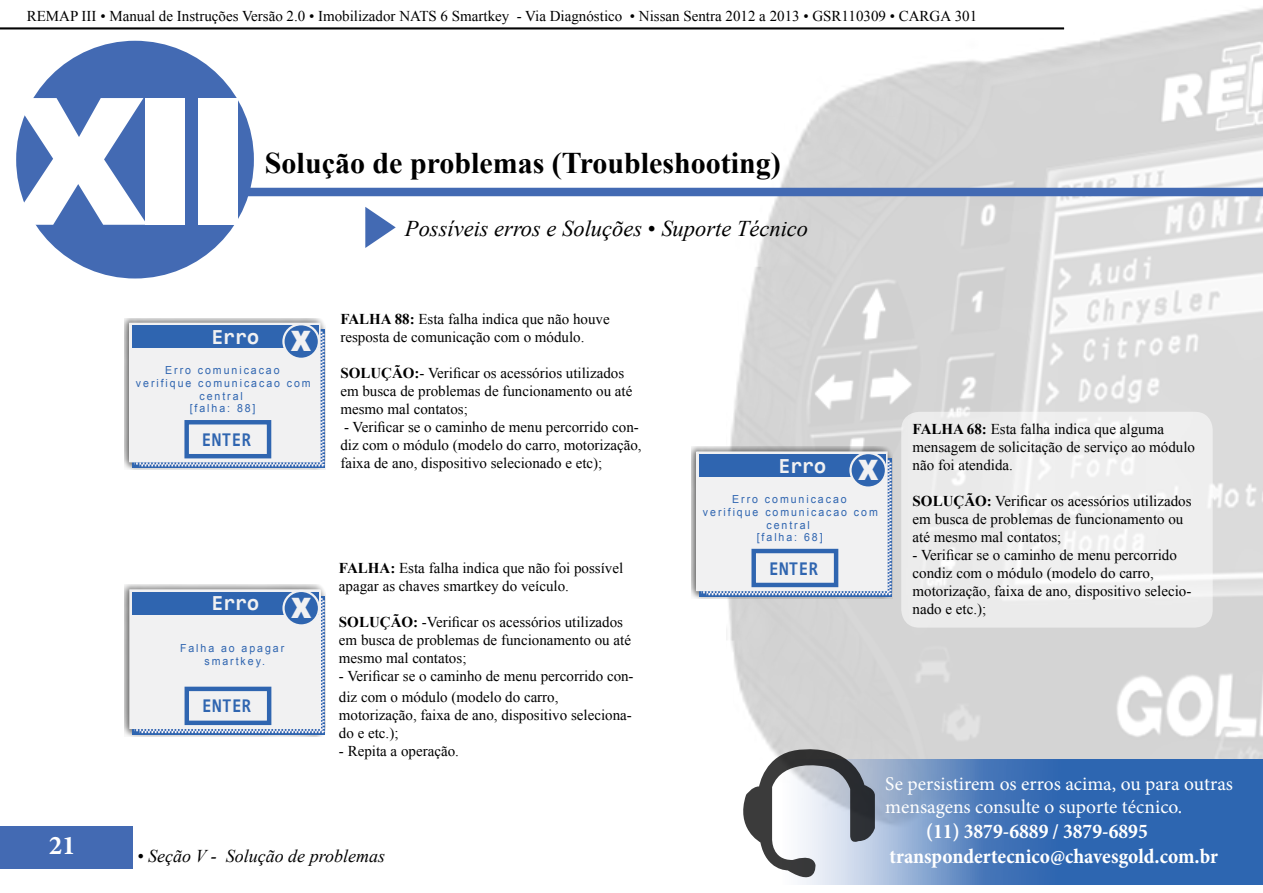
<style>
.page{position:relative;width:1263px;height:893px;background:#fff}
.page>*{position:absolute;margin:0;border:0;box-sizing:border-box;transform-origin:0 0}
.t1{font:900 177px "Arial";color:#fff}
.t2{font:700 30px "Times New Roman";color:#000}
.t3{font:700 27px "Minion Pro";color:#fff}
.t4{font:italic 22.5px "Times New Roman";color:#000}
.t5{font:700 21.75px "Consolas";color:#f1f1f2}
.t6{font:700 condensed 21px/25.2px "Minion Pro";color:#fff}
.t7{font:700 19.65px "Consolas";letter-spacing:.03em;color:#2f65b0;scale:.88 1}
.t8{font:19.5px/23.4px "Minion Pro";color:#fff}
.t9{font:italic 18px "Times New Roman";color:#000}
.t10{font:15px/18px "Times New Roman";color:#000}
.t11{font:11.1px/12.8px "Arial";letter-spacing:.185em;color:#2f65b0;text-align:center;scale:.95 1}
.s1{font-style:normal}
.s2{font-weight:700}
.s3{font-family:"Arial";font-weight:900;font-size:39.15px}
</style>
<div class="page">
<hr style="left:0;top:28px;width:1064px;height:1px;background:#000">
<hr style="left:0;top:29px;width:1064px;height:1px;background:#000">
<img style="left:727px;top:7px;width:536px;height:752px">
<div style="left:0;top:826px;width:133px;height:42px;background:#436ab3"></div>
<div style="left:12px;top:36px;width:246px;height:247px;background:#436ab3;border-radius:50%"></div>
<div style="left:8px;top:32px;width:254px;height:255px;border:9px solid #fff;border-radius:50%"></div>
<div style="left:203px;top:188px;width:1060px;height:8px;background:#436ab3"></div>
<svg style="left:365px;top:207px;width:31px;height:41px"></svg>
<svg style="left:800px;top:759px;width:463px;height:126px;background:#4878b9"></svg>
<svg style="left:735px;top:741px;width:140px;height:138px"></svg>
<img style="left:125px;top:318px;width:201px;height:152px">
<svg style="left:133px;top:329px;width:192px;height:139px"></svg>
<svg style="left:131px;top:325px;width:187px;height:135px"></svg>
<div style="left:129px;top:323px;width:191px;height:139px;border:1px solid #f1f1f2"></div>
<svg style="left:134px;top:332px;width:190px;height:134px"></svg>
<div style="left:133px;top:326px;width:186px;height:22px;background:#2f65b0"></div>
<div style="left:283px;top:324px;width:36px;height:35px;background:#2f65b0;border-radius:50%"></div>
<div style="left:282px;top:323px;width:38px;height:37px;border:2px solid #f1f1f2;border-radius:50%"></div>
<div style="left:187px;top:422px;width:82px;height:34px;background:#f1f1f2"></div>
<div style="left:184px;top:420px;width:87px;height:38px;border:4px solid #2f65b0"></div>
<div style="left:901px;top:412px;width:312px;height:216px;background:#eee;border-radius:18px"></div>
<img style="left:692px;top:447px;width:201px;height:152px">
<svg style="left:698px;top:454px;width:187px;height:135px"></svg>
<div style="left:696px;top:452px;width:191px;height:139px;border:1px solid #f1f1f2"></div>
<svg style="left:701px;top:460px;width:190px;height:135px"></svg>
<div style="left:700px;top:455px;width:186px;height:22px;background:#2f65b0"></div>
<div style="left:850px;top:453px;width:36px;height:35px;background:#2f65b0;border-radius:50%"></div>
<div style="left:849px;top:452px;width:38px;height:37px;border:2px solid #f1f1f2;border-radius:50%"></div>
<div style="left:754px;top:551px;width:82px;height:34px;background:#f1f1f2"></div>
<div style="left:751px;top:549px;width:87px;height:38px;border:4px solid #2f65b0"></div>
<img style="left:125px;top:585px;width:201px;height:152px">
<div style="left:130px;top:589px;width:190px;height:140px;border:1px solid #f1f1f2"></div>
<svg style="left:134px;top:598px;width:191px;height:135px"></svg>
<div style="left:133px;top:592px;width:186px;height:23px;background:#2f65b0"></div>
<div style="left:284px;top:591px;width:35px;height:34px;background:#2f65b0;border-radius:50%"></div>
<div style="left:282px;top:590px;width:38px;height:36px;border:2px solid #f1f1f2;border-radius:50%"></div>
<div style="left:187px;top:689px;width:82px;height:34px;background:#f1f1f2"></div>
<div style="left:185px;top:687px;width:86px;height:38px;border:4px solid #2f65b0"></div>
<p class="t10" style="left:27px;top:7px;width:952px">REMAP III • Manual de Instruções Versão 2.0 • Imobilizador NATS 6 Smartkey - Via Diagnóstico • Nissan Sentra 2012 a 2013 • GSR110309 • CARGA 301</p>
<h1 class="t1" style="left:9px;top:33px;width:245px">XII</h1>
<h2 class="t2" style="left:265px;top:142px;width:517px">Solução de problemas (Troubleshooting)</h2>
<h3 class="t4" style="left:405px;top:213px;width:405px">Possíveis erros e Soluções <span class="s1">•</span> Suporte Técnico</h3>
<h3 class="t3" style="left:49px;top:827px;width:28px">21</h3>
<p class="t10" style="left:340px;top:310px;width:271px"><span class="s2">FALHA 88:</span> Esta falha indica que não houve resposta de comunicação com o módulo.</p>
<p class="t10" style="left:340px;top:364px;width:294px"><span class="s2">SOLUÇÃO:</span>- Verificar os acessórios utilizados em busca de problemas de funcionamento ou até mesmo mal contatos;</p>
<p class="t10" style="left:340px;top:418px;width:303px">- Verificar se o caminho de menu percorrido con&shy;diz com o módulo (modelo do carro, motorização, faixa de ano, dispositivo selecionado e etc);</p>
<h3 class="t5" style="left:211px;top:323px;width:102px">Erro <span class="s3">x</span></h3>
<p class="t11" style="left:136px;top:364px;width:186px">Erro comunicacao<br>verifique comunicacao com central<br>[falha: 88]</p>
<p class="t10" style="left:913px;top:420px;width:284px"><span class="s2">FALHA 68:</span> Esta falha indica que alguma mensagem de solicitação de serviço ao módulo não foi atendida.</p>
<p class="t10" style="left:913px;top:492px;width:280px"><span class="s2">SOLUÇÃO:</span> Verificar os acessórios utilizados em busca de problemas de funcionamento ou até mesmo mal contatos;</p>
<p class="t10" style="left:913px;top:546px;width:280px">- Verificar se o caminho de menu percorrido condiz com o módulo (modelo do carro, motorização, faixa de ano, dispositivo selecio-</p>
<h3 class="t7" style="left:202px;top:427px;width:58px">ENTER</h3>
<h3 class="t5" style="left:778px;top:451px;width:102px">Erro <span class="s3">x</span></h3>
<p class="t11" style="left:703px;top:493px;width:186px">Erro comunicacao<br>verifique comunicacao com central<br>[falha: 68]</p>
<h3 class="t7" style="left:769px;top:556px;width:58px">ENTER</h3>
<p class="t10" style="left:339px;top:559px;width:286px"><span class="s2">FALHA:</span> Esta falha indica que não foi possível apagar as chaves smartkey do veículo.</p>
<p class="t10" style="left:339px;top:613px;width:294px"><span class="s2">SOLUÇÃO:</span> -Verificar os acessórios utilizados em busca de problemas de funcionamento ou até mesmo mal contatos;</p>
<p class="t10" style="left:339px;top:665px;width:296px;line-height:21.6px">- Verificar se o caminho de menu percorrido con&shy;diz com o módulo (modelo do carro,</p>
<p class="t10" style="left:339px;top:706px;width:294px">motorização, faixa de ano, dispositivo seleciona&shy;do e etc.);</p>
<p class="t10" style="left:339px;top:742px;width:121px">- Repita a operação.</p>
<h3 class="t5" style="left:211px;top:589px;width:102px">Erro <span class="s3">x</span></h3>
<p class="t10" style="left:913px;top:600px;width:75px">nado e etc.);</p>
<p class="t11" style="left:180px;top:642px;width:111px">Falha ao apagar smartkey.</p>
<h3 class="t7" style="left:202px;top:693px;width:58px">ENTER</h3>
<p class="t9" style="left:137px;top:844px;width:249px">• Seção V - Solução de problemas</p>
<h3 class="t8" style="left:885px;top:772px;width:349px">Se persistirem os erros acima, ou para outras mensagens consulte o suporte técnico.</h3>
<h3 class="t6" style="left:889px;top:819px;width:330px;text-indent:37px">(11) 3879-6889 / 3879-6895 transpondertecnico@chavesgold.com.br</h3>
</div>
